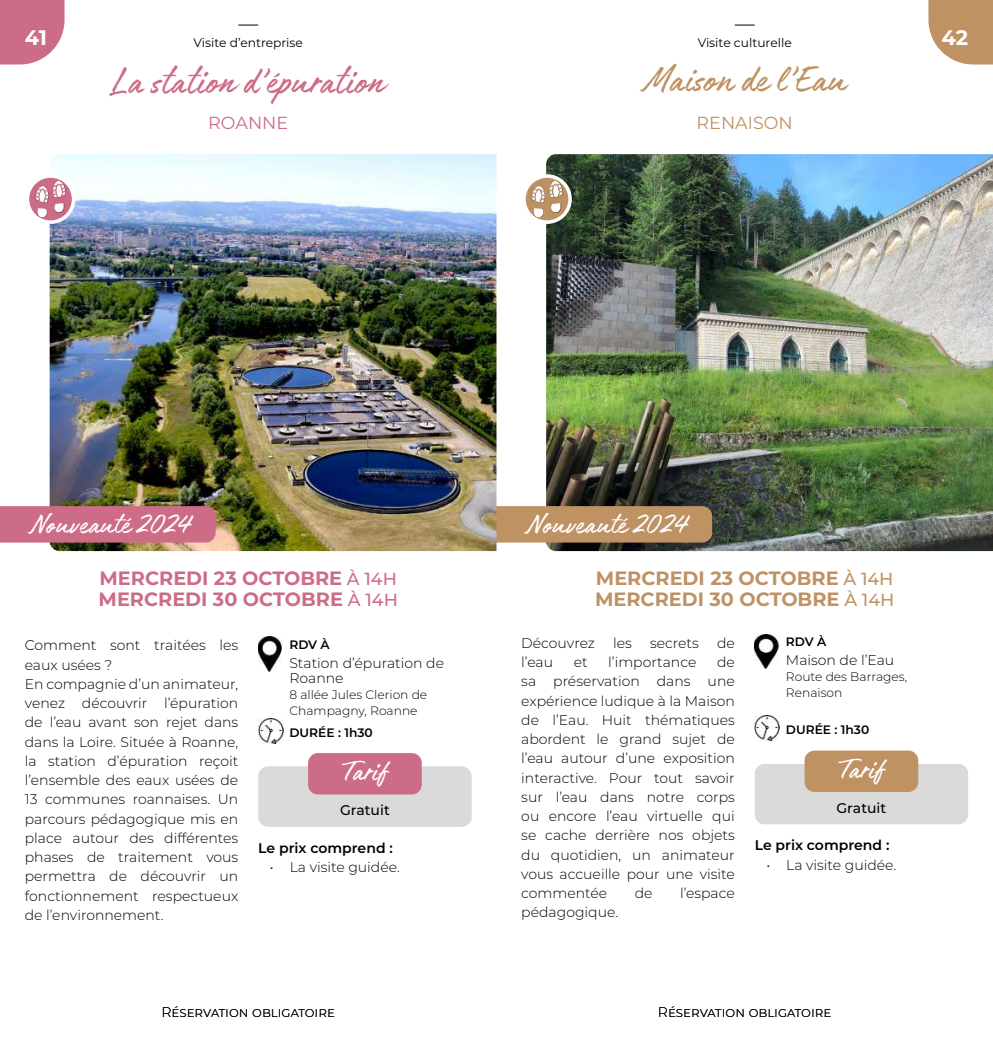
<style>
.page{position:relative;width:993px;height:1042px;background:#fff}
.page>*{position:absolute;margin:0;border:0;box-sizing:border-box;transform-origin:0 0}
.t1{font:42px "Authenia Solid";color:#cd6c86}
.t2{font:42px "Authenia Solid";letter-spacing:-.01em;color:#bf9264}
.t3{font:31.5px "Authenia Solid";letter-spacing:-.01em;color:#fff}
.t4{font:700 21px "Montserrat";color:#fff}
.t5{font:700 19.25px/21px "Montserrat";color:#cd6c86}
.t6{font:700 19.25px/21px "Montserrat";color:#bf9264}
.t7{font:17.5px "Montserrat";color:#bf9264}
.t8{font:17.5px "Montserrat";color:#cd6c86}
.t9{font:300 14px/19.2px "Montserrat";color:#000}
.t10{font:600 14px "Montserrat";color:#000}
.t11{font:500 14px "Montserrat";color:#000}
.t12{font:300 12.25px/15.8px "Montserrat";color:#000}
.t13{font:12.25px "Montserrat";color:#000}
.t14{font:600 12.25px "Montserrat";color:#000}
.s1{font-weight:500;font-size:17.5px}
</style>
<div class="page">
<svg style="left:734px;top:25px;width:20px;height:1px"></svg>
<svg style="left:928px;top:0;width:64px;height:64px"></svg>
<svg style="left:238px;top:25px;width:20px;height:1px"></svg>
<svg style="left:0;top:0;width:64px;height:64px"></svg>
<img style="left:546px;top:154px;width:446px;height:397px">
<div style="left:496px;top:506px;width:216px;height:36px;background:#bf9264"></div>
<img style="left:50px;top:154px;width:446px;height:397px">
<div style="left:0;top:506px;width:215px;height:36px;background:#cd6c86"></div>
<svg style="left:27px;top:176px;width:47px;height:46px"></svg>
<div style="left:26px;top:174px;width:49px;height:50px;border:4px solid #fff;border-radius:50%"></div>
<img style="left:33px;top:182px;width:35px;height:34px">
<div style="left:258px;top:766px;width:213px;height:61px;background:#dadada;border-radius:10px"></div>
<div style="left:308px;top:753px;width:113px;height:41px;background:#cd6c86;border-radius:10px"></div>
<img style="left:258px;top:637px;width:24px;height:34px">
<img style="left:258px;top:718px;width:25px;height:25px">
<svg style="left:523px;top:176px;width:47px;height:46px"></svg>
<div style="left:522px;top:174px;width:49px;height:50px;border:4px solid #fff;border-radius:50%"></div>
<img style="left:529px;top:182px;width:35px;height:34px">
<div style="left:754px;top:764px;width:213px;height:60px;background:#dadada;border-radius:10px"></div>
<div style="left:804px;top:750px;width:113px;height:42px;background:#bf9264;border-radius:10px"></div>
<img style="left:754px;top:634px;width:25px;height:35px">
<img style="left:754px;top:716px;width:25px;height:24px">
<h3 class="t4" style="left:25px;top:23px;width:24px">41</h3>
<p class="t13" style="left:193px;top:34px;width:111px">Visite d’entreprise</p>
<h1 class="t1" style="left:112px;top:60px;width:274px">La station d’épuration</h1>
<p class="t8" style="left:208px;top:111px;width:81px">ROANNE</p>
<p class="t13" style="left:697px;top:34px;width:96px">Visite culturelle</p>
<h1 class="t2" style="left:643px;top:57px;width:204px">Maison de l’Eau</h1>
<p class="t7" style="left:696px;top:111px;width:98px">RENAISON</p>
<h3 class="t4" style="left:941px;top:23px;width:28px">42</h3>
<h2 class="t3" style="left:30px;top:508px;width:162px">Nouveauté 2024</h2>
<h2 class="t3" style="left:526px;top:508px;width:162px">Nouveauté 2024</h2>
<h3 class="t5" style="left:99px;top:567px;width:301px">MERCREDI 23 OCTOBRE <span class="s1">À 14H<br></span>MERCREDI 30 OCTOBRE <span class="s1">À 14H</span></h3>
<h3 class="t6" style="left:595px;top:566px;width:301px">MERCREDI 23 OCTOBRE <span class="s1">À 14H<br></span>MERCREDI 30 OCTOBRE <span class="s1">À 14H</span></h3>
<p class="t9" style="left:25px;top:635px;width:215px">Comment sont traitées les eaux usées ?<br>En compagnie d’un animateur, venez découvrir l’épuration de l’eau avant son rejet dans dans la Loire. Située à Roanne, la station d’épuration reçoit l’ensemble des eaux usées de<br>13 communes roannaises. Un parcours pédagogique mis en place autour des différentes phases de traitement vous permettra de découvrir un fonctionnement respectueux de l’environnement.</p>
<p class="t14" style="left:289px;top:635px;width:42px">RDV À</p>
<p class="t9" style="left:289px;top:654px;width:156px;line-height:15.8px">Station d’épuration de<br>Roanne</p>
<p class="t12" style="left:289px;top:686px;width:139px">8 allée Jules Clerion de<br>Champagny, Roanne</p>
<p class="t14" style="left:289px;top:723px;width:85px">DURÉE : 1h30</p>
<h2 class="t3" style="left:343px;top:755px;width:46px">Tarif</h2>
<p class="t11" style="left:340px;top:800px;width:51px">Gratuit</p>
<p class="t10" style="left:258px;top:838px;width:136px">Le prix comprend :</p>
<p class="t9" style="left:270px;top:857px;width:131px">• La visite guidée.</p>
<p class="t9" style="left:521px;top:633px;width:75px">Découvrez</p>
<p class="t9" style="left:613px;top:633px;width:20px">les</p>
<p class="t9" style="left:649px;top:633px;width:50px">secrets</p>
<p class="t9" style="left:716px;top:633px;width:19px">de</p>
<p class="t9" style="left:521px;top:652px;width:33px">l’eau</p>
<p class="t9" style="left:573px;top:652px;width:15px">et</p>
<p class="t9" style="left:608px;top:652px;width:90px">l’importance</p>
<p class="t9" style="left:521px;top:652px;width:215px;text-align:justify;text-indent:196px">de sa préservation dans une expérience ludique à la Maison de l’Eau. Huit thématiques abordent le grand sujet de l’eau autour d’une exposition interactive. Pour tout savoir sur l’eau dans notre corps ou encore l’eau virtuelle qui se cache derrière nos objets du quotidien, un animateur vous accueille pour une visite commentée</p>
<p class="t9" style="left:634px;top:883px;width:19px">de</p>
<p class="t9" style="left:679px;top:883px;width:56px">l’espace</p>
<p class="t9" style="left:521px;top:902px;width:98px">pédagogique.</p>
<p class="t14" style="left:785px;top:633px;width:42px">RDV À</p>
<p class="t9" style="left:785px;top:650px;width:110px">Maison de l’Eau</p>
<p class="t12" style="left:785px;top:668px;width:123px">Route des Barrages,<br>Renaison</p>
<p class="t14" style="left:785px;top:721px;width:85px">DURÉE : 1h30</p>
<h2 class="t3" style="left:839px;top:753px;width:46px">Tarif</h2>
<p class="t11" style="left:836px;top:798px;width:51px">Gratuit</p>
<p class="t10" style="left:754px;top:835px;width:136px">Le prix comprend :</p>
<p class="t9" style="left:766px;top:854px;width:131px">• La visite guidée.</p>
<p class="t9" style="left:161px;top:1002px;width:175px">Réservation obligatoire</p>
<p class="t9" style="left:657px;top:1002px;width:175px">Réservation obligatoire</p>
</div>
